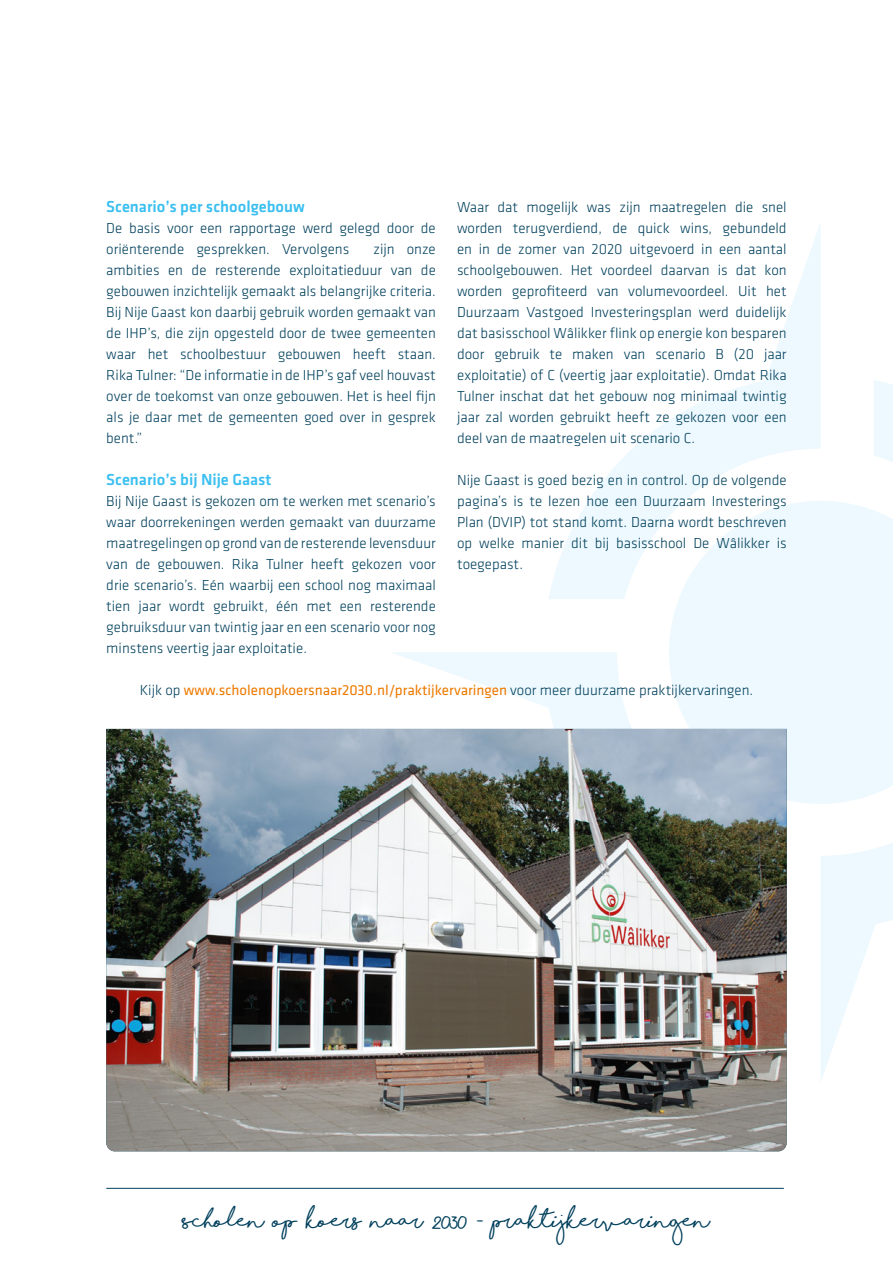
<style>
.page{position:relative;width:893px;height:1263px;background:#fff}
.page>*{position:absolute;margin:0;border:0;box-sizing:border-box;transform-origin:0 0}
.t1{font:700 19.5px "Shorelines Script";color:#00405c}
.t2{font:500 16.5px "Klavika";color:#3bbff0}
.t3{font:300 15px/21px "Klavika";color:#00405c;text-align:justify}
.t4{font:15px "Klavika";color:#ed7a00}
.s1{font-weight:300;color:#00405c}
</style>
<div class="page">
<svg style="left:549px;top:223px;width:272px;height:376px"></svg>
<svg style="left:390px;top:652px;width:279px;height:77px"></svg>
<svg style="left:821px;top:843px;width:72px;height:237px"></svg>
<div style="left:874px;top:380px;width:19px;height:82px;background:#edf9fe"></div>
<svg style="left:669px;top:501px;width:224px;height:303px;background:#eff9fe"></svg>
<hr style="left:106px;top:1188px;width:678px;height:1px;background:#00405c">
<img style="left:106px;top:729px;width:681px;height:422px">
<p class="t2" style="left:106px;top:195px;width:200px">Scenario’s per schoolgebouw</p>
<p class="t3" style="left:106px;top:217px;width:331px">De basis voor een rapportage werd gelegd door de oriënterende gesprekken. Vervolgens</p>
<p class="t3" style="left:106px;top:238px;width:331px;text-indent:267px">zijn onze ambities en de resterende exploitatieduur van de gebouwen inzichtelijk gemaakt als belangrijke criteria.<br>Bij Nije Gaast kon daarbij gebruik worden gemaakt van de IHP’s, die zijn opgesteld door de twee gemeenten waar het schoolbestuur gebouwen heeft staan.<br>Rika Tulner: “De informatie in de IHP’s gaf veel houvast over de toekomst van onze gebouwen. Het is heel fijn als je daar met de gemeenten goed over in gesprek bent.”</p>
<p class="t2" style="left:106px;top:468px;width:167px">Scenario’s bij Nije Gaast</p>
<p class="t3" style="left:106px;top:490px;width:331px">Bij Nije Gaast is gekozen om te werken met scenario’s waar doorrekeningen werden gemaakt van duurzame maatregelingen op grond van de resterende levensduur van de gebouwen. Rika Tulner heeft gekozen voor drie scenario’s. Eén waarbij een school nog maximaal tien jaar wordt gebruikt, één met een resterende gebruiksduur van twintig jaar en een scenario voor nog minstens veertig jaar exploitatie.</p>
<p class="t3" style="left:457px;top:196px;width:331px">Waar dat mogelijk was zijn maatregelen die snel worden terugverdiend, de quick wins, gebundeld en in de zomer van 2020 uitgevoerd in een aantal schoolgebouwen. Het voordeel daarvan is dat kon worden geprofiteerd van volumevoordeel. Uit het Duurzaam Vastgoed Investeringsplan werd duidelijk dat basisschool Wâlikker flink op energie kon besparen door gebruik te maken van scenario B (20 jaar exploitatie) of C (veertig jaar exploitatie). Omdat Rika Tulner inschat dat het gebouw nog minimaal twintig jaar zal worden gebruikt heeft ze gekozen voor een deel van de maatregelen uit scenario C.</p>
<p class="t3" style="left:457px;top:469px;width:331px">Nije Gaast is goed bezig en in control. Op de volgende pagina’s is te lezen hoe een Duurzaam Investerings Plan (DVIP) tot stand komt. Daarna wordt beschreven op welke manier dit bij basisschool De Wâlikker is toegepast.</p>
<p class="t4" style="left:140px;top:680px;width:615px"><span class="s1">Kijk op</span> www.scholenopkoersnaar2030.nl/praktijkervaringen <span class="s1">voor meer duurzame praktijkervaringen.</span></p>
<h1 class="t1" style="left:183px;top:1213px;width:529px">Scholen op koers naar 2030 - praktijkervaringen</h1>
</div>
